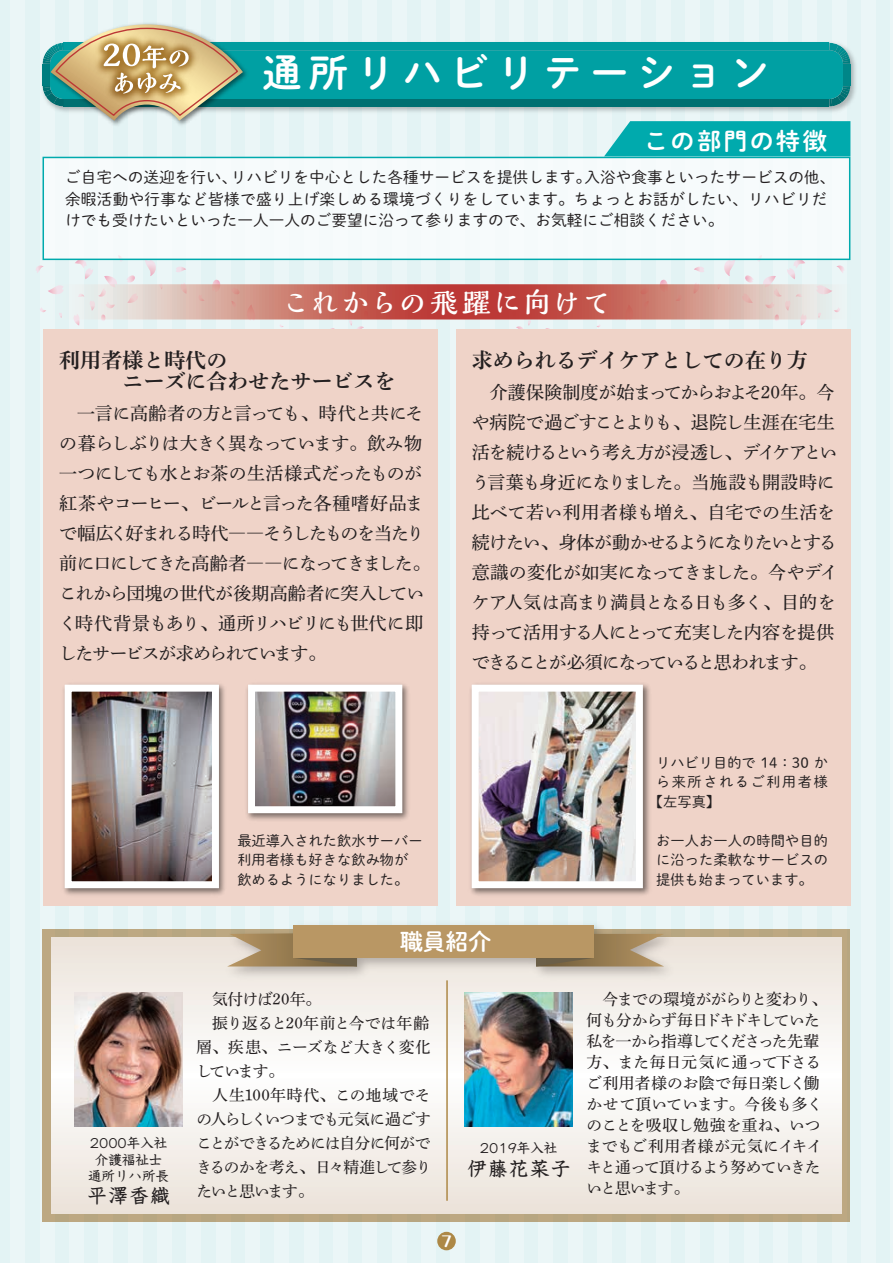
<style>
.page{position:relative;width:893px;height:1263px;background:#e9f4f5}
.page>*{position:absolute;margin:0;border:0;box-sizing:border-box;transform-origin:0 0}
.t1{font:39px "P Shuei M Go Std B";letter-spacing:.2em;color:#fff}
.t2{font:700 28.5px "Kaimin So Std";letter-spacing:.055em;color:#fff}
.t3{font:24px "P Shuei M Go Std B";letter-spacing:.1em;color:#fff}
.t4{font:22.65px "P Shuei M Go Std B";color:#fff}
.t5{font:21px/21px "Shuei Min Pr 6 B";color:#231f20}
.t6{font:500 19.5px "Kyoka ICA Pro";letter-spacing:.075em;color:#231f20}
.t7{font:18px/30px "Shuei Min Pr 6 M";letter-spacing:-.055em;color:#231f20}
.t8{font:15.75px/21px "Shuei Min Pr 6 M";letter-spacing:-.045em;color:#231f20}
.t9{font:15.6px/21.1px "P Shuei M Go Std L";color:#231f20}
.t10{font:700 14.55px "Maru Fo Pro";color:#fff}
.t11{font:14.25px/19.5px "P Shuei M Go Std L";color:#231f20}
.t12{font:14.25px "P Shuei M Go Std L";letter-spacing:.105em;color:#231f20}
.t13{font:500 13.5px/16.5px "Kyoka ICA Pro";color:#231f20;text-align:center}
</style>
<div class="page">
<div style="left:437px;top:1232px;width:19px;height:18px;background:#ad8846;border-radius:50%"></div>
<svg style="left:43px;top:929px;width:807px;height:293px;background:#beab88"></svg>
<svg style="left:51px;top:938px;width:791px;height:275px"></svg>
<div style="left:43px;top:157px;width:807px;height:98px;background:#f7fbfc"></div>
<img style="left:42px;top:42px;width:814px;height:70px">
<div style="left:64px;top:99px;width:765px;height:7px;background:#007071"></div>
<svg style="left:829px;top:85px;width:21px;height:21px"></svg>
<div style="left:843px;top:64px;width:7px;height:21px;background:#008688"></div>
<div style="left:64px;top:43px;width:765px;height:7px;background:#009c9f"></div>
<div style="left:50px;top:50px;width:793px;height:49px;background:#00a0a3;border-radius:14px"></div>
<svg style="left:829px;top:43px;width:21px;height:21px"></svg>
<img style="left:219px;top:926px;width:462px;height:58px">
<svg style="left:227px;top:933px;width:130px;height:33px;background:#a7916e"></svg>
<svg style="left:536px;top:934px;width:128px;height:32px;background:#a28c69"></svg>
<div style="left:293px;top:925px;width:301px;height:33px;background:#b99764"></div>
<svg style="left:604px;top:121px;width:246px;height:35px;background:#0daeb1"></svg>
<svg style="left:36px;top:255px;width:815px;height:94px"></svg>
<hr style="left:446px;top:980px;width:2px;height:221px;background:#ad8846">
<img style="left:110px;top:23px;width:136px;height:102px">
<svg style="left:43px;top:24px;width:200px;height:97px"></svg>
<div style="left:43px;top:330px;width:395px;height:576px;background:#efd3c8"></div>
<div style="left:456px;top:330px;width:394px;height:576px;background:#efd3c8"></div>
<img style="left:63px;top:684px;width:162px;height:211px">
<img style="left:73px;top:693px;width:138px;height:187px">
<div style="left:65px;top:685px;width:154px;height:203px;border:7px solid #fff"></div>
<img style="left:246px;top:684px;width:163px;height:136px">
<img style="left:256px;top:693px;width:138px;height:112px">
<div style="left:248px;top:685px;width:154px;height:128px;border:7px solid #fff"></div>
<img style="left:470px;top:683px;width:180px;height:212px">
<img style="left:480px;top:693px;width:155px;height:187px">
<div style="left:472px;top:685px;width:171px;height:203px;border:7px solid #fff"></div>
<img style="left:75px;top:992px;width:107px;height:135px">
<img style="left:465px;top:992px;width:108px;height:135px">
<h1 class="t1" style="left:262px;top:43px;width:508px">通所リハビリテーション</h1>
<h3 class="t3" style="left:644px;top:123px;width:184px">この部門の特徴</h3>
<p class="t9" style="left:65px;top:166px;width:772px">ご自宅への送迎を行い、リハビリを中心とした各種サービスを提供します。入浴や食事といったサービスの他、余暇活動や行事など皆様で盛り上げ楽しめる環境づくりをしています。ちょっとお話がしたい、リハビリだけでも受けたいといった一人一人のご要望に沿って参りますので、お気軽にご相談ください。</p>
<h2 class="t2" style="left:282px;top:283px;width:331px">これからの飛躍に向けて</h2>
<p class="t5" style="left:59px;top:350px;width:337px">利用者様と時代の<br>　　　ニーズに合わせたサービスを</p>
<p class="t7" style="left:59px;top:395px;width:373px">　一言に高齢者の方と言っても、時代と共にその暮らしぶりは大きく異なっています。飲み物一つにしても水とお茶の生活様式だったものが紅茶やコーヒー、ビールと言った各種嗜好品まで幅広く好まれる時代――そうしたものを当たり前に口にしてきた高齢者――になってきました。これから団塊の世代が後期高齢者に突入していく時代背景もあり、通所リハビリにも世代に即したサービスが求められています。</p>
<p class="t11" style="left:237px;top:830px;width:187px">最近導入された飲水サーバー利用者様も好きな飲み物が飲めるようになりました。</p>
<p class="t5" style="left:472px;top:350px;width:337px">求められるデイケアとしての在り方</p>
<p class="t7" style="left:472px;top:374px;width:368px">　介護保険制度が始まってからおよそ20年。今や病院で過ごすことよりも、退院し生涯在宅生活を続けるという考え方が浸透し、デイケアという言葉も身近になりました。当施設も開設時に比べて若い利用者様も増え、自宅での生活を続けたい、身体が動かせるようになりたいとする意識の変化が如実になってきました。今やデイケア人気は高まり満員となる日も多く、目的を持って活用する人にとって充実した内容を提供できることが必須になっていると思われます。</p>
<p class="t11" style="left:656px;top:752px;width:173px">リハビリ目的で 14：30 か</p>
<p class="t12" style="left:656px;top:771px;width:173px">ら来所されるご利用者様</p>
<p class="t11" style="left:649px;top:791px;width:73px">【左写真】</p>
<p class="t11" style="left:656px;top:830px;width:173px;text-align:justify">お一人お一人の時間や目的に沿った柔軟なサービスの提供も始まっています。</p>
<p class="t13" style="left:88px;top:1133px;width:82px">2000年入社介護福祉士通所リハ所長</p>
<p class="t6" style="left:87px;top:1180px;width:84px">平澤香織</p>
<p class="t4" style="left:400px;top:925px;width:92px">職員紹介</p>
<p class="t8" style="left:197px;top:984px;width:237px;line-height:24px">　気付けば20年。<br>　振り返ると20年前と今では年齢層、疾患、ニーズなど大きく変化しています。<br>　人生100年時代、この地域でその人らしくいつまでも元気に過ごすことができるためには自分に何ができるのかを考え、日々精進して参りたいと思います。</p>
<p class="t10" style="left:441px;top:1230px;width:12px">7</p>
<p class="t13" style="left:480px;top:1137px;width:79px">2019年入社</p>
<p class="t6" style="left:467px;top:1153px;width:105px">伊藤花菜子</p>
<p class="t8" style="left:587px;top:986px;width:242px">　今までの環境ががらりと変わり、何も分からず毎日ドキドキしていた私を一から指導してくださった先輩方、また毎日元気に通って下さるご利用者様のお陰で毎日楽しく働かせて頂いています。今後も多くのことを吸収し勉強を重ね、いつまでもご利用者様が元気にイキイキと通って頂けるよう努めていきたいと思います。</p>
</div>
